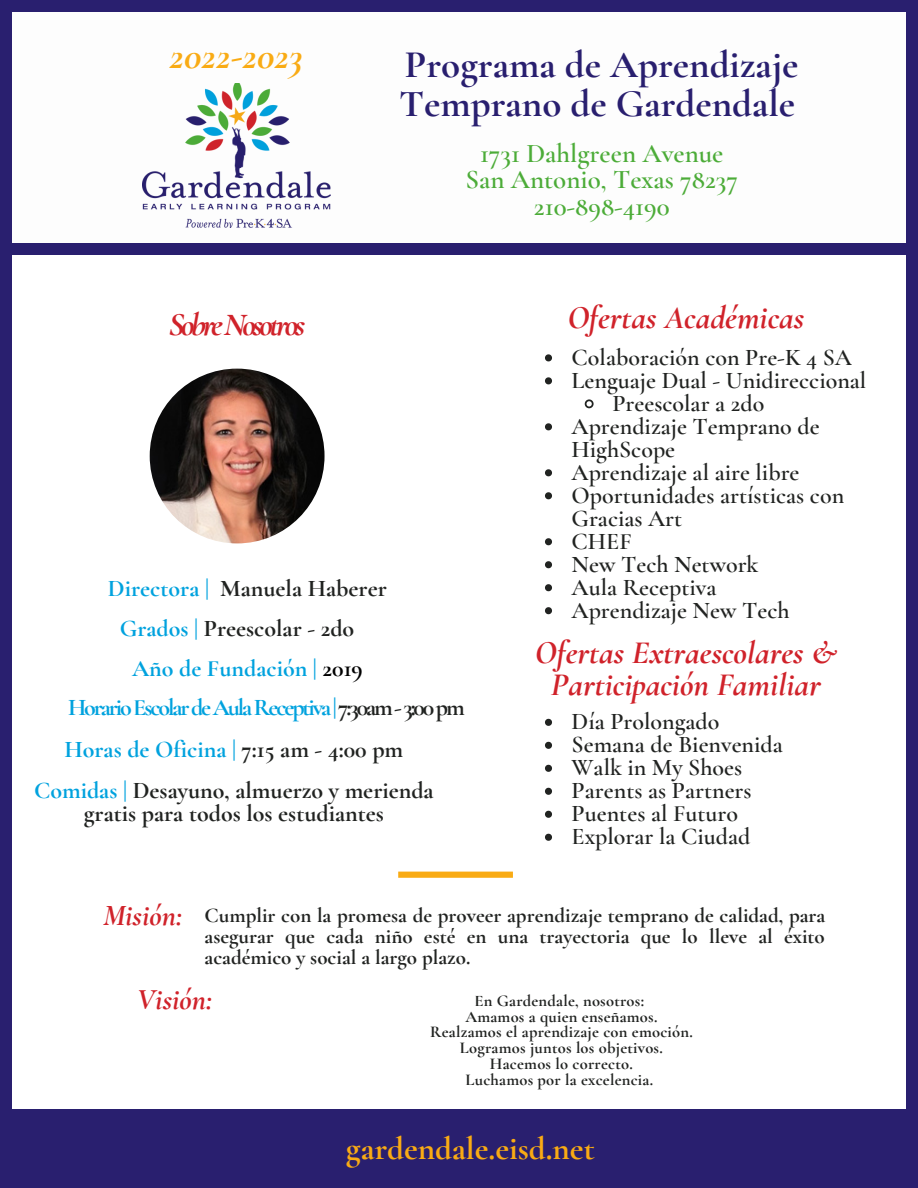
<style>
.page{position:relative;width:918px;height:1188px;background:#fff}
.page>*{position:absolute;margin:0;border:0;box-sizing:border-box;transform-origin:0 0}
.t1{font:700 39px/38.8px "Cormorant Garamond";color:#291f6f}
.t2{font:italic 700 39px "Cormorant Garamond";color:#f9ab14}
.t3{font:italic 700 33px/31.8px "Cormorant Garamond";color:#d0222a;text-align:center}
.t4{font:700 33px "Cormorant Garamond";color:#f9ab14}
.t5{font:italic 700 33px "Cormorant Garamond";letter-spacing:-.1em;color:#d0222a}
.t6{font:italic 700 30px "Cormorant Garamond";color:#d0222a}
.t7{font:600 27px/26.5px "Cormorant Garamond";color:#4cac38;text-align:center}
.t8{font:600 24px/23px "Cormorant Garamond";color:#212321}
.t9{font:700 24px/41.5px "Cormorant Garamond";color:#212321;text-align:center}
.t10{font:700 24px "Cormorant Garamond";letter-spacing:-.085em;color:#00a2de}
.t11{font:700 24px "Cormorant Garamond";color:#00a2de}
.t12{font:700 21px/21px "Cormorant Garamond";color:#212321;text-align:justify}
.t13{font:700 16.5px/15.8px "Cormorant Garamond";letter-spacing:.015em;color:#212321;text-align:center}
.s1{color:#00a2de}
.s2{color:#010000}
.s3{color:#212321}
</style>
<div class="page">
<div style="left:0;top:0;width:11px;height:1188px;background:#291f6f"></div>
<div style="left:907px;top:0;width:11px;height:1188px;background:#291f6f"></div>
<div style="left:0;top:1109px;width:918px;height:79px;background:#291f6f"></div>
<div style="left:0;top:0;width:918px;height:11px;background:#291f6f"></div>
<div style="left:0;top:243px;width:918px;height:11px;background:#291f6f"></div>
<img style="left:142px;top:84px;width:188px;height:144px">
<img style="left:150px;top:369px;width:175px;height:174px;border-radius:50%">
<svg style="left:545px;top:354px;width:7px;height:7px"></svg>
<svg style="left:545px;top:377px;width:7px;height:7px"></svg>
<svg style="left:584px;top:399px;width:10px;height:10px"></svg>
<svg style="left:545px;top:423px;width:7px;height:7px"></svg>
<svg style="left:545px;top:469px;width:7px;height:7px"></svg>
<svg style="left:545px;top:492px;width:7px;height:7px"></svg>
<svg style="left:545px;top:538px;width:7px;height:7px"></svg>
<svg style="left:545px;top:561px;width:7px;height:7px"></svg>
<svg style="left:545px;top:584px;width:7px;height:7px"></svg>
<svg style="left:545px;top:607px;width:7px;height:7px"></svg>
<svg style="left:545px;top:719px;width:7px;height:7px"></svg>
<svg style="left:545px;top:742px;width:7px;height:7px"></svg>
<svg style="left:545px;top:765px;width:7px;height:7px"></svg>
<svg style="left:545px;top:788px;width:7px;height:7px"></svg>
<svg style="left:545px;top:811px;width:7px;height:7px"></svg>
<svg style="left:545px;top:834px;width:7px;height:7px"></svg>
<svg style="left:398px;top:872px;width:115px;height:6px"></svg>
<h1 class="t2" style="left:170px;top:32px;width:135px">2022-2023</h1>
<h2 class="t5" style="left:169px;top:305px;width:138px">SobreNosotros</h2>
<h1 class="t1" style="left:399px;top:45px;width:401px">Programa de Aprendizaje<br>Temprano de Gardendale</h1>
<p class="t7" style="left:465px;top:140px;width:274px">1731 Dahlgreen Avenue<br>San Antonio, Texas 78237<br>210-898-4190</p>
<h2 class="t3" style="left:568px;top:301px;width:238px">Ofertas Académicas</h2>
<p class="t9" style="left:108px;top:567px;width:280px"><span class="s1">Directora |</span> Manuela Haberer</p>
<p class="t9" style="left:120px;top:608px;width:236px"><span class="s1">Grados |</span> Preescolar - 2do</p>
<p class="t11" style="left:132px;top:654px;width:232px">Año de Fundación | <span class="s2">2019</span></p>
<p class="t10" style="left:68px;top:693px;width:398px">HorarioEscolardeAulaReceptiva|<span class="s3">7:30am-3:00pm</span></p>
<p class="t9" style="left:34px;top:728px;width:401px"><span class="s1">Horas de Oficina |</span> 7:15 am - 4:00 pm<br><span class="s1">Comidas |</span> Desayuno, almuerzo y merienda</p>
<p class="t9" style="left:84px;top:793px;width:302px">gratis para todos los estudiantes</p>
<p class="t8" style="left:572px;top:346px;width:282px">Colaboración con Pre-K 4 SA</p>
<p class="t8" style="left:572px;top:369px;width:296px">Lenguaje Dual - Unidireccional</p>
<p class="t8" style="left:612px;top:392px;width:154px">Preescolar a 2do</p>
<p class="t8" style="left:572px;top:415px;width:250px">Aprendizaje Temprano de</p>
<p class="t8" style="left:572px;top:438px;width:105px">HighScope</p>
<p class="t8" style="left:572px;top:461px;width:229px">Aprendizaje al aire libre</p>
<p class="t8" style="left:572px;top:484px;width:274px">Oportunidades artísticas con</p>
<p class="t8" style="left:572px;top:507px;width:112px">Gracias Art</p>
<p class="t8" style="left:572px;top:530px;width:62px">CHEF</p>
<p class="t8" style="left:572px;top:553px;width:188px">New Tech Network</p>
<p class="t8" style="left:572px;top:576px;width:146px">Aula Receptiva</p>
<p class="t8" style="left:572px;top:599px;width:219px">Aprendizaje New Tech</p>
<h2 class="t3" style="left:535px;top:636px;width:303px">Ofertas Extraescolares &amp;<br>Participación Familiar</h2>
<p class="t8" style="left:572px;top:710px;width:213px">Día Prolongado<br>Semana de Bienvenida<br>Walk in My Shoes<br>Parents as Partners<br>Puentes al Futuro<br>Explorar la Ciudad</p>
<p class="t6" style="left:103px;top:898px;width:81px">Misión:</p>
<p class="t12" style="left:205px;top:905px;width:622px">Cumplir con la promesa de proveer aprendizaje temprano de calidad, para asegurar que cada niño esté en una trayectoria que lo lleve al éxito académico y social a largo plazo.</p>
<p class="t6" style="left:137px;top:982px;width:76px">Visión:</p>
<p class="t13" style="left:430px;top:993px;width:264px">En Gardendale, nosotros:<br>Amamos a quien enseñamos.<br>Realzamos el aprendizaje con emoción.<br>Logramos juntos los objetivos.<br>Hacemos lo correcto.<br>Luchamos por la excelencia.</p>
<h2 class="t4" style="left:346px;top:1129px;width:250px">gardendale.eisd.net</h2>
</div>
